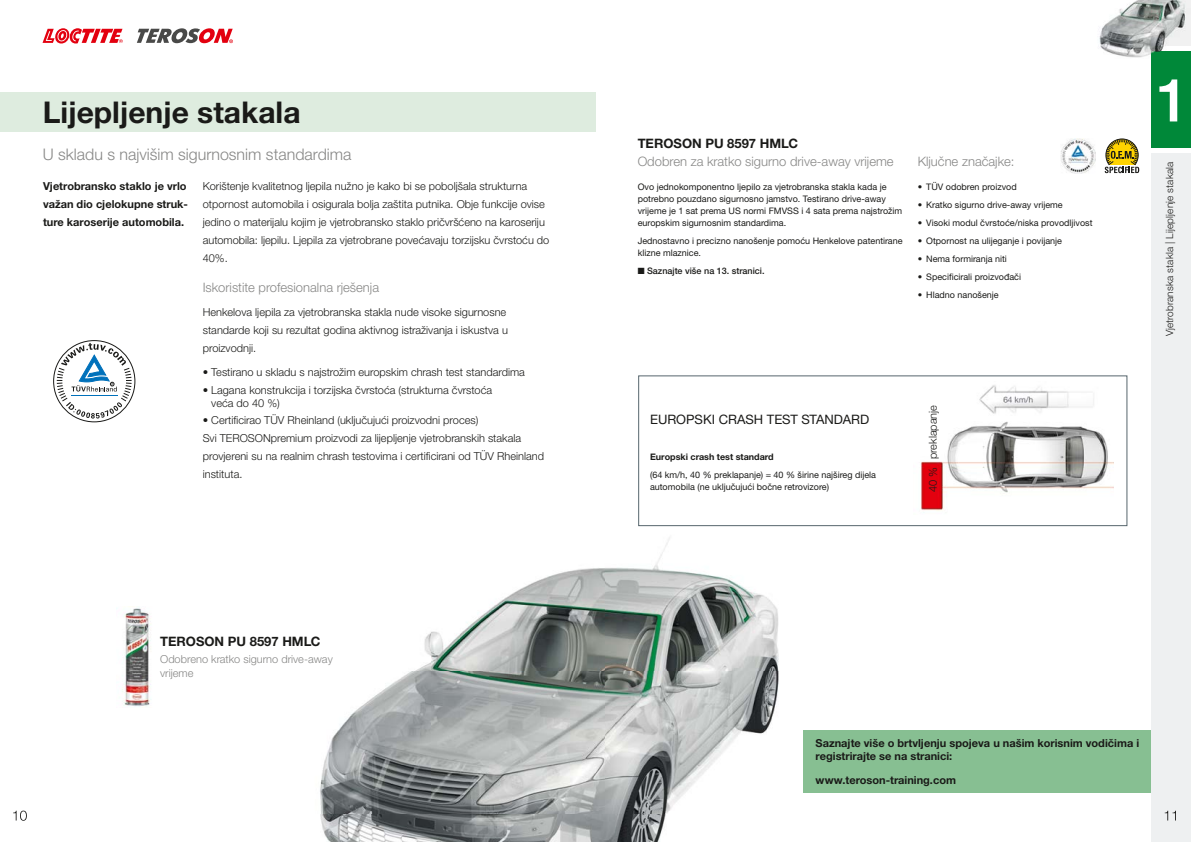
<style>
.page{position:relative;width:1191px;height:842px;background:#fff}
.page>*{position:absolute;margin:0;border:0;box-sizing:border-box;transform-origin:0 0}
.t1{font:700 30px "Helvetica Neue LTW1 G";color:#1a1a18}
.t2{font:300 16px "Helvetica Neue LTW1 G";color:#878786}
.t3{font:300 13px "Helvetica Neue LTW1 G";color:#878786}
.t4{font:700 13px "Helvetica Neue LTW1 G";color:#1a1a18}
.t5{font:13px "Helvetica Neue LTW1 G";color:#1a1a18}
.t6{font:300 11px/18px "Helvetica Neue LTW1 G";color:#1a1a18}
.t7{font:700 11px/18px "Helvetica Neue LTW1 G";color:#1a1a18}
.t8{font:300 11px/14px "Helvetica Neue LTW1 G";color:#878786}
.t9{font:300 10px "Helvetica Neue LTW1 G";letter-spacing:.015em;color:#1a1a18}
.t10{font:9px/12px "Helvetica Neue LTW1 G";color:#1a1a18}
.t11{font:500 9px "Helvetica Neue LTW1 G";color:#1a1a18}
.t12{font:700 9px "Helvetica Neue LTW1 G";color:#1a1a18}
</style>
<div class="page">
<svg style="left:137px;top:28px;width:96px;height:15px"></svg>
<svg style="left:43px;top:28px;width:80px;height:16px"></svg>
<img style="left:921px;top:385px;width:192px;height:128px">
<svg style="left:1104px;top:139px;width:35px;height:34px"></svg>
<div style="left:638px;top:376px;width:489px;height:150px;border:1px solid #57666d"></div>
<img style="left:1061px;top:139px;width:34px;height:35px">
<div style="left:53px;top:340px;width:82px;height:82px;border:1px solid #1a1a18;border-radius:50%"></div>
<svg style="left:56px;top:343px;width:76px;height:76px"></svg>
<img style="left:320px;top:537px;width:529px;height:305px">
<img style="left:122px;top:608px;width:29px;height:99px">
<div style="left:804px;top:730px;width:387px;height:62px;background:#87bf92"></div>
<div style="left:1151px;top:153px;width:40px;height:689px;background:#eef0f1"></div>
<div style="left:1151px;top:51px;width:40px;height:96px;background:#008839"></div>
<img style="left:1099px;top:0;width:92px;height:58px">
<img style="left:1151px;top:0;width:40px;height:45px">
<img style="left:1151px;top:51px;width:40px;height:7px">
<div style="left:0;top:92px;width:595px;height:40px;background:#deecdf"></div>
<svg style="left:1164px;top:811px;width:12px;height:9px"></svg>
<svg style="left:13px;top:811px;width:14px;height:10px"></svg>
<svg style="left:1159px;top:79px;width:18px;height:42px"></svg>
<h1 class="t1" style="left:43px;top:93px;width:259px">Lijepljenje stakala</h1>
<h2 class="t2" style="left:43px;top:144px;width:310px">U skladu s najvišim sigurnosnim standardima</h2>
<p class="t7" style="left:43px;top:177px;width:147px">Vjetrobransko staklo je vrlo važan dio cjelokupne struk&shy;ture karoserije automobila.</p>
<p class="t6" style="left:203px;top:177px;width:348px">Korištenje kvalitetnog ljepila nužno je kako bi se poboljšala strukturna otpornost automobila i osigurala bolja zaštita putnika. Obje funkcije ovise jedino o materijalu kojim je vjetrobransko staklo pričvršćeno na karoseriju automobila: ljepilu. Ljepila za vjetrobrane povećavaju torzijsku čvrstoću do 40%.</p>
<p class="t3" style="left:203px;top:279px;width:178px">Iskoristite profesionalna rješenja</p>
<p class="t6" style="left:203px;top:303px;width:307px">Henkelova ljepila za vjetrobranska stakla nude visoke sigurnosne standarde koji su rezultat godina aktivnog istraživanja i iskustva u proizvodnji.</p>
<p class="t6" style="left:203px;top:363px;width:324px">• Testirano u skladu s najstrožim europskim chrash test standardima</p>
<p class="t6" style="left:211px;top:383px;width:282px;line-height:13.2px;text-indent:-9px">• Lagana konstrukcija i torzijska čvrstoća (strukturna čvrstoća veća do 40 %)</p>
<p class="t6" style="left:203px;top:411px;width:343px">• Certificirao TÜV Rheinland (uključujući proizvodni proces)<br>Svi TEROSONpremium proizvodi za lijepljenje vjetrobranskih stakala provjereni su na realnim chrash testovima i certificirani od TÜV Rheinland instituta.</p>
<p class="t4" style="left:160px;top:633px;width:162px">TEROSON PU 8597 HMLC</p>
<p class="t8" style="left:160px;top:652px;width:174px">Odobreno kratko sigurno drive-away vrijeme</p>
<p class="t4" style="left:637px;top:135px;width:162px">TEROSON PU 8597 HMLC</p>
<p class="t3" style="left:637px;top:153px;width:257px">Odobren za kratko sigurno drive-away vrijeme</p>
<p class="t10" style="left:637px;top:181px;width:266px">Ovo jednokomponentno ljepilo za vjetrobranska stakla kada je potrebno pouzdano sigurnosno jamstvo. Testirano drive-away vrijeme je 1 sat prema US normi FMVSS i 4 sata prema najstrožim europskim sigurnosnim standardima.</p>
<p class="t10" style="left:637px;top:235px;width:266px">Jednostavno i precizno nanošenje pomoću Henkelove patentirane klizne mlaznice.</p>
<p class="t11" style="left:637px;top:265px;width:128px">■ Saznajte više na 13. stranici.</p>
<p class="t3" style="left:917px;top:153px;width:98px">Ključne značajke:</p>
<p class="t10" style="left:917px;top:181px;width:101px">• TÜV odobren proizvod</p>
<p class="t10" style="left:917px;top:199px;width:147px">• Kratko sigurno drive-away vrijeme</p>
<p class="t10" style="left:917px;top:217px;width:176px">• Visoki modul čvrstoće/niska provodljivost</p>
<p class="t10" style="left:917px;top:235px;width:146px">• Otpornost na ulijeganje i povijanje</p>
<p class="t10" style="left:917px;top:253px;width:91px">• Nema formiranja niti</p>
<p class="t10" style="left:917px;top:271px;width:105px">• Specificirali proizvođači</p>
<p class="t10" style="left:917px;top:289px;width:83px">• Hladno nanošenje</p>
<p class="t5" style="left:650px;top:411px;width:221px">EUROPSKI CRASH TEST STANDARD</p>
<p class="t12" style="left:650px;top:451px;width:125px">Europski crash test standard</p>
<p class="t10" style="left:650px;top:469px;width:227px">(64 km/h, 40 % preklapanje) = 40 % širine najšireg dijela automobila (ne uključujući bočne retrovizore)</p>
<p class="t6" style="left:924px;top:459px;width:56px;rotate:-90deg">preklapanje</p>
<p class="t6" style="left:924px;top:492px;width:27px;rotate:-90deg">40 %</p>
<p class="t9" style="left:1163px;top:336px;width:176px;rotate:-90deg">Vjetrobranska stakla | Lijepljenje stakala</p>
<p class="t7" style="left:815px;top:736px;width:325px;line-height:13px">Saznajte više o brtvljenju spojeva u našim korisnim vodičima i registrirajte se na stranici:</p>
<p class="t7" style="left:815px;top:771px;width:142px">www.teroson-training.com</p>
</div>
